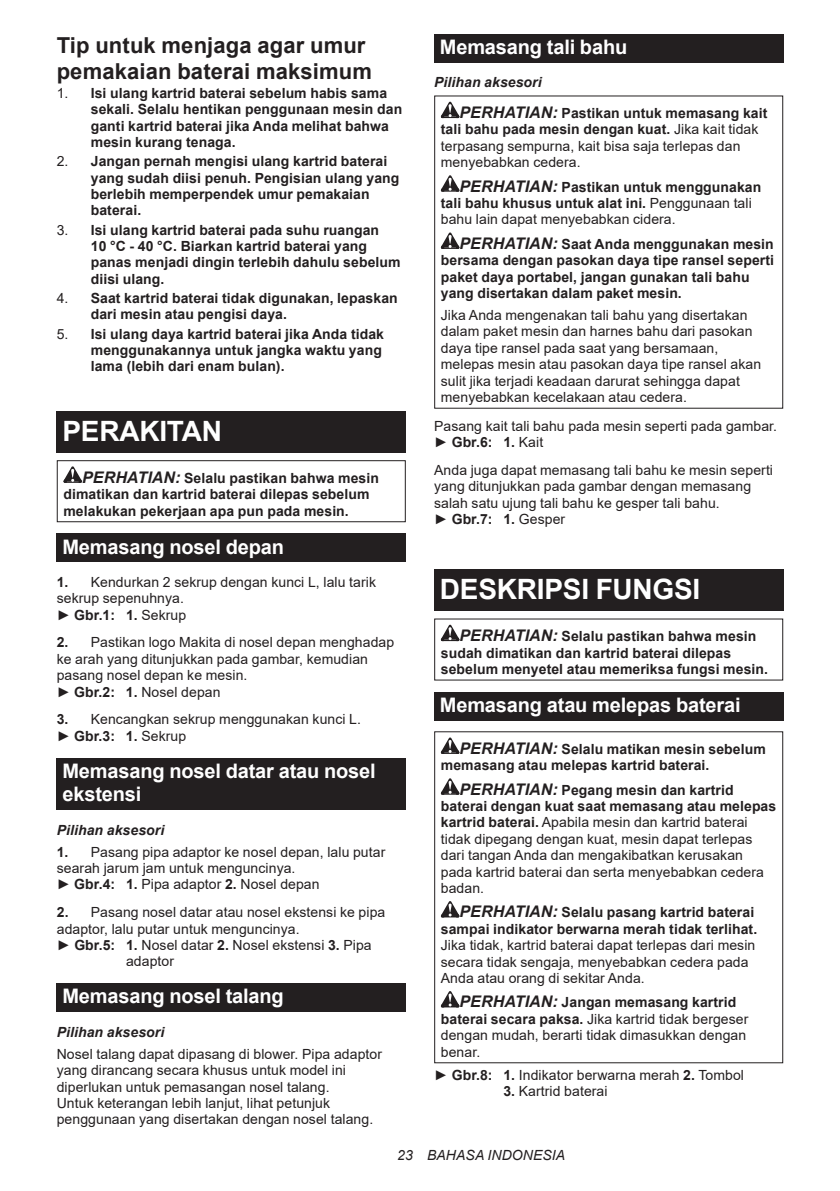
<style>
.page{position:relative;width:840px;height:1191px;background:#fff}
.page>*{position:absolute;margin:0;border:0;box-sizing:border-box;transform-origin:0 0}
.t1{font:700 28px "Arial";letter-spacing:-.01em;color:#fff}
.t2{font:700 22px/25.8px "Arial";letter-spacing:.005em;color:#231f20}
.t3{font:700 20px/23.4px "Arial";letter-spacing:-.01em;color:#fff}
.t4{font:14px/16.4px "Arial";letter-spacing:.005em;color:#231f20}
.t5{font:700 14px/16.4px "Arial";letter-spacing:.005em;color:#231f20}
.t6{font:italic 700 14px "Arial";letter-spacing:.005em;color:#231f20}
.t7{font:italic 14px "Arial";letter-spacing:.005em;color:#231f20}
.s1{font-weight:400}
.s2{font-style:italic;font-size:16px}
.s3{font-weight:700}
.s4{font-style:italic}
.s5{font-weight:700;font-style:italic;font-size:16px}
</style>
<div class="page">
<div style="left:57px;top:411px;width:348px;height:41px;background:#231f20"></div>
<svg style="left:63px;top:466px;width:19px;height:17px"></svg>
<div style="left:57px;top:460px;width:348px;height:62px;border:1px solid #231f20"></div>
<div style="left:57px;top:533px;width:348px;height:29px;background:#231f20"></div>
<div style="left:57px;top:757px;width:348px;height:52px;background:#231f20"></div>
<div style="left:57px;top:983px;width:348px;height:28px;background:#231f20"></div>
<div style="left:434px;top:34px;width:348px;height:29px;background:#231f20"></div>
<svg style="left:440px;top:102px;width:19px;height:16px"></svg>
<svg style="left:440px;top:175px;width:19px;height:17px"></svg>
<svg style="left:440px;top:232px;width:19px;height:17px"></svg>
<div style="left:434px;top:569px;width:348px;height:41px;background:#231f20"></div>
<svg style="left:440px;top:624px;width:19px;height:17px"></svg>
<div style="left:434px;top:692px;width:348px;height:28px;background:#231f20"></div>
<svg style="left:440px;top:737px;width:19px;height:17px"></svg>
<svg style="left:440px;top:778px;width:19px;height:16px"></svg>
<svg style="left:440px;top:901px;width:19px;height:16px"></svg>
<svg style="left:440px;top:991px;width:19px;height:16px"></svg>
<h2 class="t2" style="left:57px;top:33px;width:316px">Tip untuk menjaga agar umur pemakaian baterai maksimum</h2>
<p class="t5" style="left:91px;top:85px;width:313px;text-indent:-34px"><span class="s1">1.</span> Isi ulang kartrid baterai sebelum habis sama sekali. Selalu hentikan penggunaan mesin dan ganti kartrid baterai jika Anda melihat bahwa mesin kurang tenaga.</p>
<p class="t5" style="left:91px;top:153px;width:310px;text-indent:-34px"><span class="s1">2.</span> Jangan pernah mengisi ulang kartrid baterai yang sudah diisi penuh. Pengisian ulang yang berlebih memperpendek umur pemakaian baterai.</p>
<p class="t5" style="left:91px;top:222px;width:311px;text-indent:-34px"><span class="s1">3.</span> Isi ulang kartrid baterai pada suhu ruangan<br>10 °C - 40 °C. Biarkan kartrid baterai yang panas menjadi dingin terlebih dahulu sebelum diisi ulang.</p>
<p class="t5" style="left:91px;top:290px;width:308px;text-indent:-34px"><span class="s1">4.</span> Saat kartrid baterai tidak digunakan, lepaskan dari mesin atau pengisi daya.</p>
<p class="t5" style="left:91px;top:326px;width:294px;text-indent:-34px"><span class="s1">5.</span> Isi ulang daya kartrid baterai jika Anda tidak menggunakannya untuk jangka waktu yang lama (lebih dari enam bulan).</p>
<h1 class="t1" style="left:62px;top:411px;width:161px">PERAKITAN</h1>
<p class="t5" style="left:63px;top:470px;width:317px;text-indent:19px"><span class="s2">PERHATIAN:</span> Selalu pastikan bahwa mesin dimatikan dan kartrid baterai dilepas sebelum melakukan pekerjaan apa pun pada mesin.</p>
<h3 class="t3" style="left:62px;top:535px;width:223px">Memasang nosel depan</h3>
<p class="t4" style="left:57px;top:574px;width:320px"><span class="s3">1.</span> Kendurkan 2 sekrup dengan kunci L, lalu tarik sekrup sepenuhnya.<br>► <span class="s3">Gbr.1: 1.</span> Sekrup</p>
<p class="t4" style="left:57px;top:634px;width:339px"><span class="s3">2.</span> Pastikan logo Makita di nosel depan menghadap ke arah yang ditunjukkan pada gambar, kemudian pasang nosel depan ke mesin.<br>► <span class="s3">Gbr.2: 1.</span> Nosel depan</p>
<p class="t4" style="left:57px;top:711px;width:306px"><span class="s3">3.</span> Kencangkan sekrup menggunakan kunci L. ► <span class="s3">Gbr.3: 1.</span> Sekrup</p>
<h3 class="t3" style="left:62px;top:759px;width:314px">Memasang nosel datar atau nosel ekstensi</h3>
<p class="t6" style="left:57px;top:820px;width:109px">Pilihan aksesori</p>
<p class="t4" style="left:57px;top:843px;width:330px"><span class="s3">1.</span> Pasang pipa adaptor ke nosel depan, lalu putar searah jarum jam untuk menguncinya.<br>► <span class="s3">Gbr.4: 1.</span> Pipa adaptor <span class="s3">2.</span> Nosel depan</p>
<p class="t4" style="left:57px;top:904px;width:330px"><span class="s3">2.</span> Pasang nosel datar atau nosel ekstensi ke pipa</p>
<p class="t4" style="left:57px;top:920px;width:244px">adaptor, lalu putar untuk menguncinya.</p>
<p class="t4" style="left:57px;top:936px;width:316px">► <span class="s3">Gbr.5: 1.</span> Nosel datar <span class="s3">2.</span> Nosel ekstensi <span class="s3">3.</span> Pipa</p>
<p class="t4" style="left:126px;top:953px;width:49px">adaptor</p>
<h3 class="t3" style="left:62px;top:984px;width:223px">Memasang nosel talang</h3>
<p class="t6" style="left:57px;top:1022px;width:109px">Pilihan aksesori</p>
<p class="t4" style="left:57px;top:1045px;width:326px">Nosel talang dapat dipasang di blower. Pipa adaptor yang dirancang secara khusus untuk model ini diperlukan untuk pemasangan nosel talang.<br>Untuk keterangan lebih lanjut, lihat petunjuk penggunaan yang disertakan dengan nosel talang.</p>
<h3 class="t3" style="left:439px;top:36px;width:189px">Memasang tali bahu</h3>
<p class="t5" style="left:459px;top:67px;width:309px;line-height:30.6px;text-indent:-25px"><span class="s4">Pilihan aksesori<br></span><span class="s2">PERHATIAN:</span> Pastikan untuk memasang kait</p>
<p class="t4" style="left:440px;top:121px;width:319px"><span class="s3">tali bahu pada mesin dengan kuat.</span> Jika kait tidak terpasang sempurna, kait bisa saja terlepas dan menyebabkan cedera.</p>
<p class="t5" style="left:440px;top:179px;width:322px;text-indent:19px"><span class="s2">PERHATIAN:</span> Pastikan untuk menggunakan tali bahu khusus untuk alat ini. <span class="s1">Penggunaan tali bahu lain dapat menyebabkan cidera.</span></p>
<p class="t5" style="left:440px;top:236px;width:334px;text-indent:19px"><span class="s2">PERHATIAN:</span> Saat Anda menggunakan mesin bersama dengan pasokan daya tipe ransel seperti paket daya portabel, jangan gunakan tali bahu yang disertakan dalam paket mesin.</p>
<p class="t4" style="left:440px;top:307px;width:322px">Jika Anda mengenakan tali bahu yang disertakan dalam paket mesin dan harnes bahu dari pasokan daya tipe ransel pada saat yang bersamaan, melepas mesin atau pasokan daya tipe ransel akan sulit jika terjadi keadaan darurat sehingga dapat menyebabkan kecelakaan atau cedera.</p>
<p class="t4" style="left:434px;top:417px;width:344px">Pasang kait tali bahu pada mesin seperti pada gambar. ► <span class="s3">Gbr.6: 1.</span> Kait</p>
<p class="t4" style="left:434px;top:462px;width:340px">Anda juga dapat memasang tali bahu ke mesin seperti yang ditunjukkan pada gambar dengan memasang salah satu ujung tali bahu ke gesper tali bahu.<br>► <span class="s3">Gbr.7: 1.</span> Gesper</p>
<h1 class="t1" style="left:439px;top:569px;width:262px">DESKRIPSI FUNGSI</h1>
<p class="t5" style="left:440px;top:628px;width:328px;text-indent:19px"><span class="s2">PERHATIAN:</span> Selalu pastikan bahwa mesin sudah dimatikan dan kartrid baterai dilepas sebelum menyetel atau memeriksa fungsi mesin.</p>
<h3 class="t3" style="left:439px;top:693px;width:302px">Memasang atau melepas baterai</h3>
<p class="t5" style="left:440px;top:741px;width:326px;text-indent:19px"><span class="s2">PERHATIAN:</span> Selalu matikan mesin sebelum memasang atau melepas kartrid baterai.</p>
<p class="t4" style="left:440px;top:781px;width:337px;text-indent:19px"><span class="s5">PERHATIAN:</span> <span class="s3">Pegang mesin dan kartrid baterai dengan kuat saat memasang atau melepas kartrid baterai.</span> Apabila mesin dan kartrid baterai tidak dipegang dengan kuat, mesin dapat terlepas dari tangan Anda dan mengakibatkan kerusakan pada kartrid baterai dan serta menyebabkan cedera badan.</p>
<p class="t5" style="left:440px;top:904px;width:318px;text-align:right"><span class="s2">PERHATIAN:</span> Selalu pasang kartrid baterai sampai indikator berwarna merah tidak terlihat.</p>
<p class="t4" style="left:440px;top:937px;width:316px">Jika tidak, kartrid baterai dapat terlepas dari mesin secara tidak sengaja, menyebabkan cedera pada<br>Anda atau orang di sekitar Anda.</p>
<p class="t4" style="left:440px;top:994px;width:309px;text-indent:19px"><span class="s5">PERHATIAN:</span> <span class="s3">Jangan memasang kartrid baterai secara paksa.</span> Jika kartrid tidak bergeser dengan mudah, berarti tidak dimasukkan dengan benar.</p>
<p class="t4" style="left:434px;top:1066px;width:311px">► <span class="s3">Gbr.8: 1.</span> Indikator berwarna merah <span class="s3">2.</span> Tombol</p>
<p class="t4" style="left:503px;top:1082px;width:106px"><span class="s3">3.</span> Kartrid baterai</p>
<p class="t7" style="left:397px;top:1146px;width:169px">23 BAHASA INDONESIA</p>
</div>
